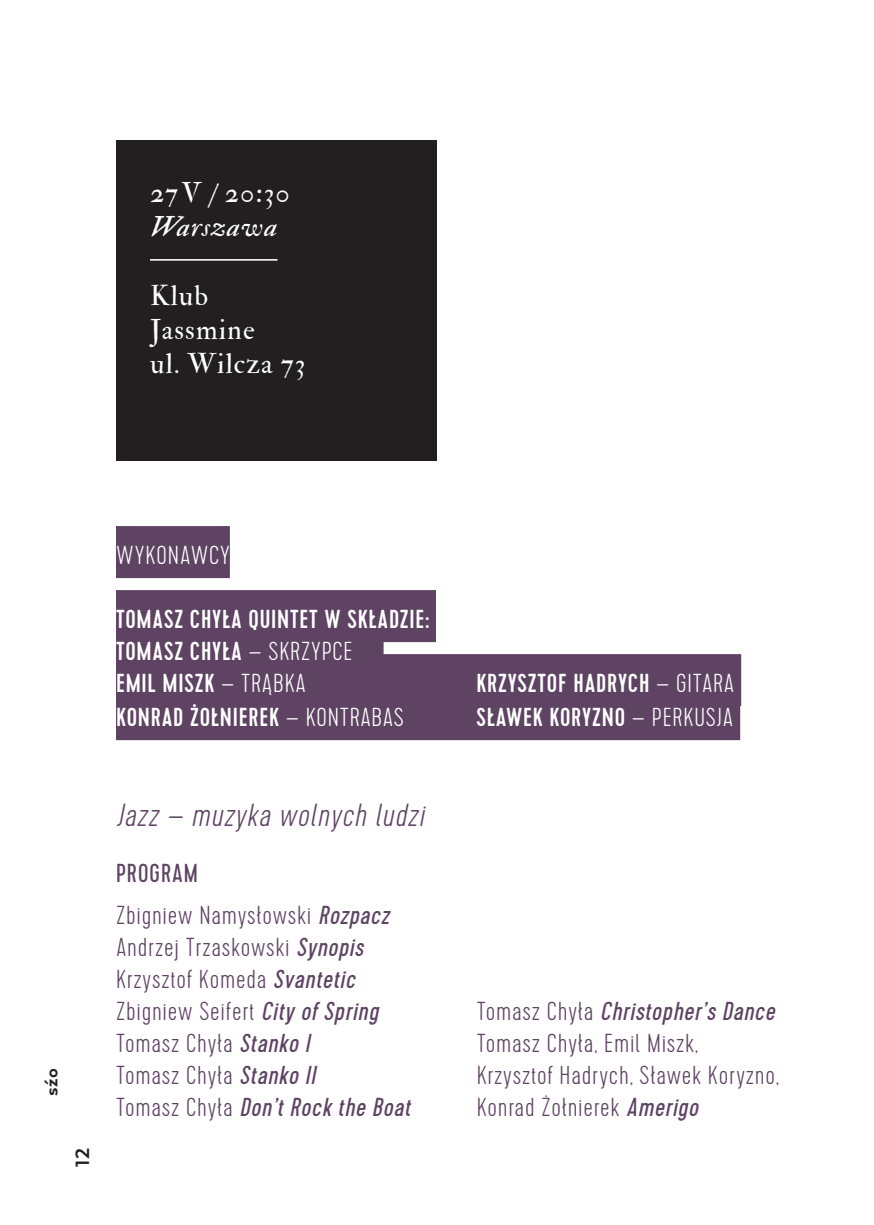
<style>
.page{position:relative;width:874px;height:1225px;background:#fff}
.page>*{position:absolute;margin:0;border:0;box-sizing:border-box;transform-origin:0 0}
.Styl_akapitowy_4{font:italic 100 32px "Cervo";letter-spacing:.03em;color:#5e4363}
.t1{font:28px "IM FELL Double Pica Roman";letter-spacing:.04em;color:#fff}
.Styl_akapitowy_2{font:28px "IM FELL Double Pica Italic";letter-spacing:.04em;color:#fff}
.Styl_akapitowy_4-2{font:100 26px/32px "Cervo";letter-spacing:.03em;color:#5e4363}
.Styl_akapitowy_11{font:500 26px "Cervo";letter-spacing:.03em;color:#fff}
.Styl_akapitowy_4-3{font:italic 26px "Cervo";letter-spacing:.03em;color:#5e4363}
.Styl_akapitowy_11-2{font:100 26px "Cervo";letter-spacing:.04em;color:#fff}
.Styl_akapitowy_4-4{font:26px "Cervo";letter-spacing:.04em;color:#5e4363}
.t2{font:600 20px "Arquitecta";color:#231f20}
.s1{font-weight:100}
.s2{font-weight:400;font-style:italic}
.s3{font-weight:100;font-style:normal}
</style>
<div class="page">
<div style="left:116px;top:140px;width:320px;height:320px;background:#231f20"></div>
<hr style="left:150px;top:259px;width:127px;height:2px;background:#fff">
<div style="left:116px;top:526px;width:114px;height:52px;background:#5e4363"></div>
<div style="left:116px;top:590px;width:320px;height:52px;background:#5e4363"></div>
<div style="left:116px;top:622px;width:267px;height:52px;background:#5e4363"></div>
<div style="left:116px;top:654px;width:624px;height:52px;background:#5e4363"></div>
<div style="left:116px;top:688px;width:623px;height:52px;background:#5e4363"></div>
<p class="t1" style="left:150px;top:175px;width:141px">27V / 20:30</p>
<p class="Styl_akapitowy_2" style="left:150px;top:210px;width:129px">Warszawa</p>
<p class="t1" style="left:150px;top:278px;width:60px">Klub</p>
<p class="t1" style="left:150px;top:312px;width:106px">Jassmine</p>
<p class="t1" style="left:150px;top:346px;width:157px">ul. Wilcza 73</p>
<p class="Styl_akapitowy_11-2" style="left:116px;top:541px;width:115px">WYKONAWCY</p>
<p class="Styl_akapitowy_11" style="left:116px;top:604px;width:314px">TOMASZ CHYŁA QUINTET W SKŁADZIE:</p>
<p class="Styl_akapitowy_11" style="left:116px;top:636px;width:238px">TOMASZ CHYŁA <span class="s1">– SKRZYPCE</span></p>
<p class="Styl_akapitowy_11" style="left:116px;top:668px;width:191px">EMIL MISZK <span class="s1">– TRĄBKA</span></p>
<p class="Styl_akapitowy_11" style="left:476px;top:668px;width:259px">KRZYSZTOF HADRYCH <span class="s1">– GITARA</span></p>
<p class="Styl_akapitowy_11" style="left:116px;top:702px;width:289px">KONRAD ŻOŁNIEREK <span class="s1">– KONTRABAS</span></p>
<p class="Styl_akapitowy_11" style="left:476px;top:702px;width:258px">SŁAWEK KORYZNO <span class="s1">– PERKUSJA</span></p>
<p class="t2" style="left:37px;top:1096px;width:30px;rotate:-90deg">sźo</p>
<p class="t2" style="left:69px;top:1166px;width:21px;rotate:-90deg">12</p>
<p class="Styl_akapitowy_4" style="left:116px;top:797px;width:309px">Jazz – muzyka wolnych ludzi</p>
<p class="Styl_akapitowy_4-4" style="left:116px;top:858px;width:84px">PROGRAM</p>
<p class="Styl_akapitowy_4-2" style="left:116px;top:899px;width:274px">Zbigniew Namysłowski <span class="s2">Rozpacz</span></p>
<p class="Styl_akapitowy_4-2" style="left:116px;top:931px;width:248px">Andrzej Trzaskowski <span class="s2">Synopis</span></p>
<p class="Styl_akapitowy_4-2" style="left:116px;top:963px;width:240px">Krzysztof Komeda <span class="s2">Svantetic</span></p>
<p class="Styl_akapitowy_4-2" style="left:116px;top:995px;width:264px">Zbigniew Seifert <span class="s2">City of Spring</span></p>
<p class="Styl_akapitowy_4-2" style="left:116px;top:1027px;width:195px">Tomasz Chyła <span class="s2">Stanko I</span></p>
<p class="Styl_akapitowy_4-2" style="left:116px;top:1059px;width:200px">Tomasz Chyła <span class="s2">Stanko II</span></p>
<p class="Styl_akapitowy_4-3" style="left:116px;top:1092px;width:295px"><span class="s3">Tomasz Chyła</span> Don’t Rock the Boat</p>
<p class="Styl_akapitowy_4-3" style="left:476px;top:996px;width:299px"><span class="s3">Tomasz Chyła</span> Christopher’s Dance</p>
<p class="Styl_akapitowy_4-2" style="left:476px;top:1027px;width:303px">Tomasz Chyła, Emil Miszk,<br>Krzysztof Hadrych, Sławek Koryzno,<br>Konrad Żołnierek <span class="s2">Amerigo</span></p>
</div>
